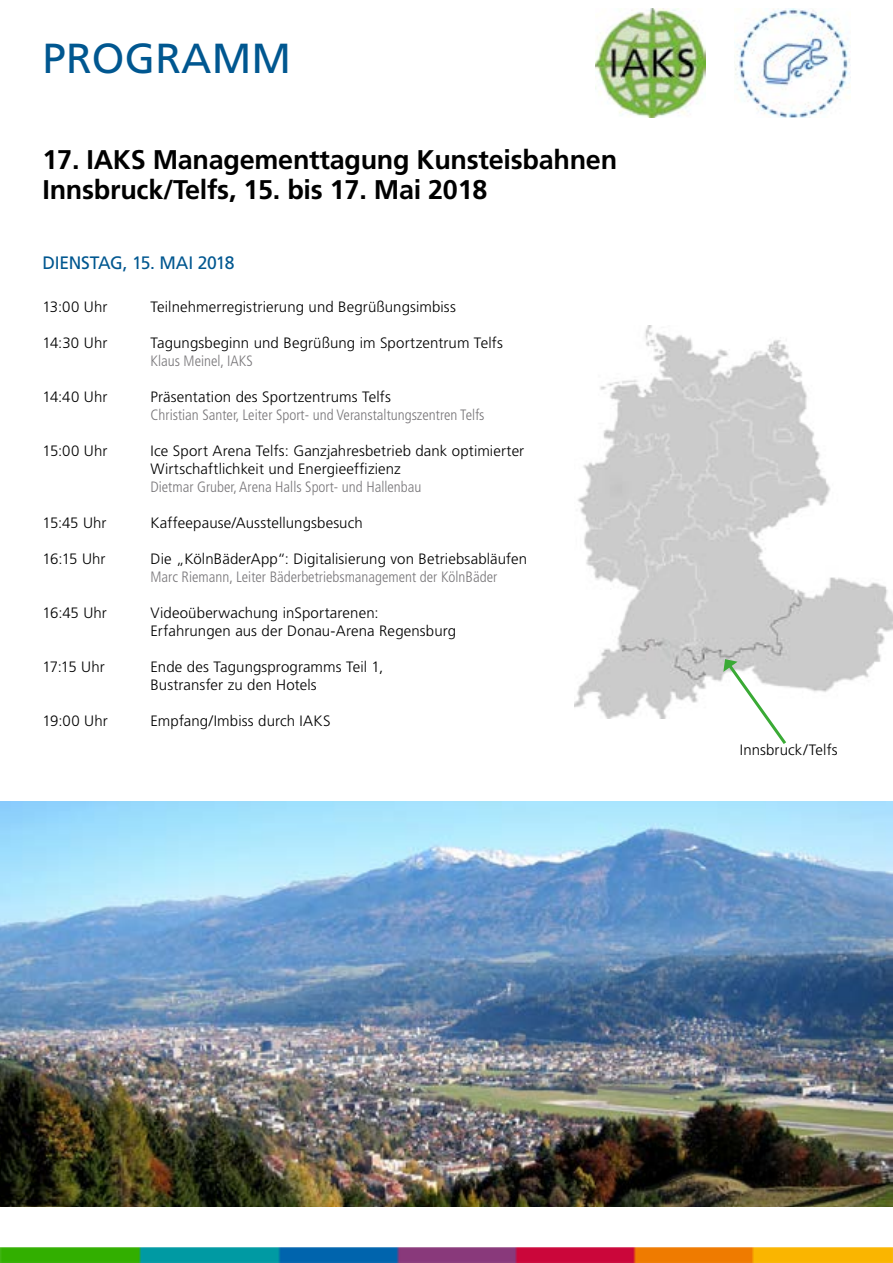
<style>
.page{position:relative;width:893px;height:1263px;background:#fff}
.page>*{position:absolute;margin:0;border:0;box-sizing:border-box;transform-origin:0 0}
.t1{font:42px "Frutiger LT";letter-spacing:.005em;color:#005790}
.t2{font:700 27px/30px "Frutiger LT";letter-spacing:-.01em;color:#000}
.t3{font:18px "Frutiger LT";letter-spacing:-.02em;color:#005790}
.t4{font:300 15px/18px "Frutiger LT";letter-spacing:.01em;color:#000}
.t5{font:300 condensed 15px "Frutiger LT";color:#79777a}
</style>
<div class="page">
<img style="left:595px;top:9px;width:111px;height:109px">
<img style="left:0;top:1247px;width:893px;height:16px">
<img style="left:734px;top:9px;width:117px;height:109px">
<img style="left:0;top:801px;width:893px;height:406px">
<img style="left:574px;top:326px;width:319px;height:392px">
<svg style="left:723px;top:659px;width:66px;height:85px"></svg>
<h1 class="t1" style="left:43px;top:34px;width:250px">PROGRAMM</h1>
<h2 class="t2" style="left:43px;top:145px;width:576px">17. IAKS Managementtagung Kunsteisbahnen<br>Innsbruck/Telfs, 15. bis 17. Mai 2018</h2>
<p class="t3" style="left:43px;top:252px;width:193px">DIENSTAG, 15. MAI 2018</p>
<p class="t4" style="left:43px;top:298px;width:66px">13:00 Uhr</p>
<p class="t4" style="left:151px;top:298px;width:307px">Teilnehmerregistrierung und Begrüßungsimbiss</p>
<p class="t4" style="left:43px;top:334px;width:66px">14:30 Uhr</p>
<p class="t4" style="left:151px;top:334px;width:354px">Tagungsbeginn und Begrüßung im Sportzentrum Telfs</p>
<p class="t5" style="left:151px;top:352px;width:104px">Klaus Meinel, IAKS</p>
<p class="t4" style="left:43px;top:388px;width:66px">14:40 Uhr</p>
<p class="t4" style="left:151px;top:388px;width:242px">Präsentation des Sportzentrums Telfs</p>
<p class="t5" style="left:151px;top:406px;width:335px">Christian Santer, Leiter Sport- und Veranstaltungszentren Telfs</p>
<p class="t4" style="left:43px;top:442px;width:66px">15:00 Uhr</p>
<p class="t4" style="left:151px;top:442px;width:375px">Ice Sport Arena Telfs: Ganzjahresbetrieb dank optimierter<br>Wirtschaftlichkeit und Energieeffizienz</p>
<p class="t5" style="left:151px;top:478px;width:272px">Dietmar Gruber, Arena Halls Sport- und Hallenbau</p>
<p class="t4" style="left:43px;top:514px;width:66px">15:45 Uhr</p>
<p class="t4" style="left:151px;top:514px;width:214px">Kaffeepause/Ausstellungsbesuch</p>
<p class="t4" style="left:43px;top:550px;width:65px">16:15 Uhr</p>
<p class="t4" style="left:151px;top:550px;width:378px">Die „KölnBäderApp“: Digitalisierung von Betriebsabläufen</p>
<p class="t5" style="left:151px;top:568px;width:348px">Marc Riemann, Leiter Bäderbetriebsmanagement der KölnBäder</p>
<p class="t4" style="left:43px;top:604px;width:66px">16:45 Uhr</p>
<p class="t4" style="left:151px;top:604px;width:307px">Videoüberwachung inSportarenen:<br>Erfahrungen aus der Donau-Arena Regensburg</p>
<p class="t4" style="left:43px;top:658px;width:64px">17:15 Uhr</p>
<p class="t4" style="left:151px;top:658px;width:234px">Ende des Tagungsprogramms Teil 1,<br>Bustransfer zu den Hotels</p>
<p class="t4" style="left:43px;top:712px;width:67px">19:00 Uhr</p>
<p class="t4" style="left:151px;top:712px;width:182px">Empfang/Imbiss durch IAKS</p>
<p class="t4" style="left:740px;top:741px;width:99px">Innsbruck/Telfs</p>
</div>
